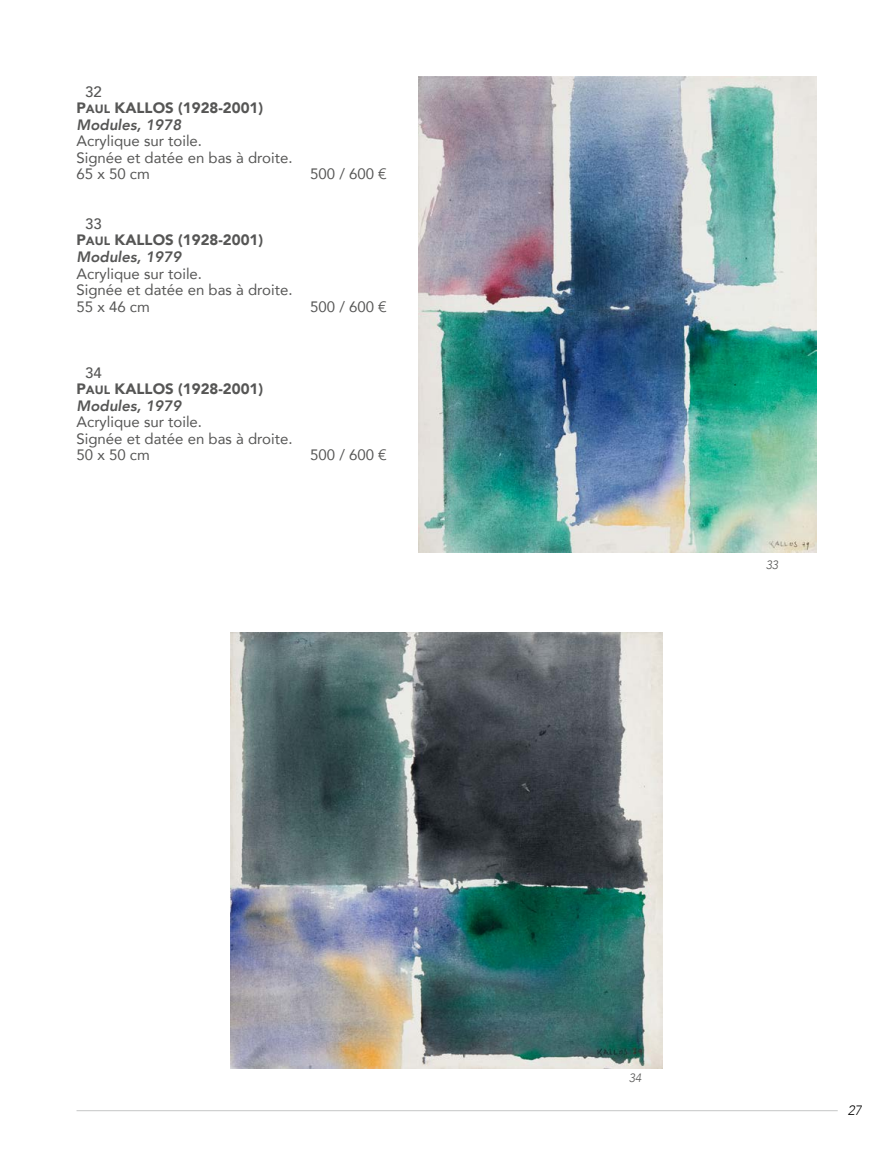
<style>
.page{position:relative;width:893px;height:1149px;background:#fff}
.page>*{position:absolute;margin:0;border:0;box-sizing:border-box;transform-origin:0 0}
.t1{font:15px/16.5px "Avenir";color:#565655}
.t2{font:15px "Avenir Black SC800";color:#565655}
.t3{font:italic 800 15px "Avenir";color:#565655}
.t4{font:500 15px "Avenir";color:#565655}
.t5{font:italic 300 13.5px "Avenir";color:#000}
.t6{font:italic 300 12px "Avenir";color:#565655}
.s1{font-size:12px}
</style>
<div class="page">
<hr style="left:77px;top:1109px;width:761px;height:1px;background:#c5c6c6">
<img style="left:231px;top:632px;width:431px;height:435px">
<img style="left:418px;top:77px;width:398px;height:475px">
<p class="t4" style="left:85px;top:79px;width:18px">32</p>
<p class="t2" style="left:77px;top:95px;width:60px">P<span class="s1">AUL</span> KALLOS</p>
<p class="t2" style="left:178px;top:95px;width:86px">(1928-2001)</p>
<p class="t3" style="left:77px;top:116px;width:106px">Modules, 1978</p>
<p class="t1" style="left:77px;top:132px;width:217px">Acrylique sur toile.<br>Signée et datée en bas à droite.<br>65 x 50 cm</p>
<p class="t4" style="left:85px;top:211px;width:18px">33</p>
<p class="t2" style="left:77px;top:227px;width:60px">P<span class="s1">AUL</span> KALLOS</p>
<p class="t2" style="left:178px;top:227px;width:86px">(1928-2001)</p>
<p class="t3" style="left:77px;top:248px;width:106px">Modules, 1979</p>
<p class="t1" style="left:77px;top:264px;width:217px">Acrylique sur toile.<br>Signée et datée en bas à droite.<br>55 x 46 cm</p>
<p class="t1" style="left:310px;top:165px;width:78px">500 / 600 €</p>
<p class="t1" style="left:310px;top:297px;width:78px">500 / 600 €</p>
<p class="t4" style="left:85px;top:359px;width:18px">34</p>
<p class="t2" style="left:77px;top:376px;width:60px">P<span class="s1">AUL</span> KALLOS</p>
<p class="t2" style="left:178px;top:376px;width:86px">(1928-2001)</p>
<p class="t3" style="left:77px;top:396px;width:106px">Modules, 1979</p>
<p class="t1" style="left:77px;top:413px;width:217px">Acrylique sur toile.<br>Signée et datée en bas à droite.<br>50 x 50 cm</p>
<p class="t1" style="left:310px;top:446px;width:78px">500 / 600 €</p>
<p class="t6" style="left:766px;top:557px;width:14px">33</p>
<p class="t6" style="left:629px;top:1070px;width:14px">34</p>
<p class="t5" style="left:848px;top:1102px;width:16px">27</p>
</div>
